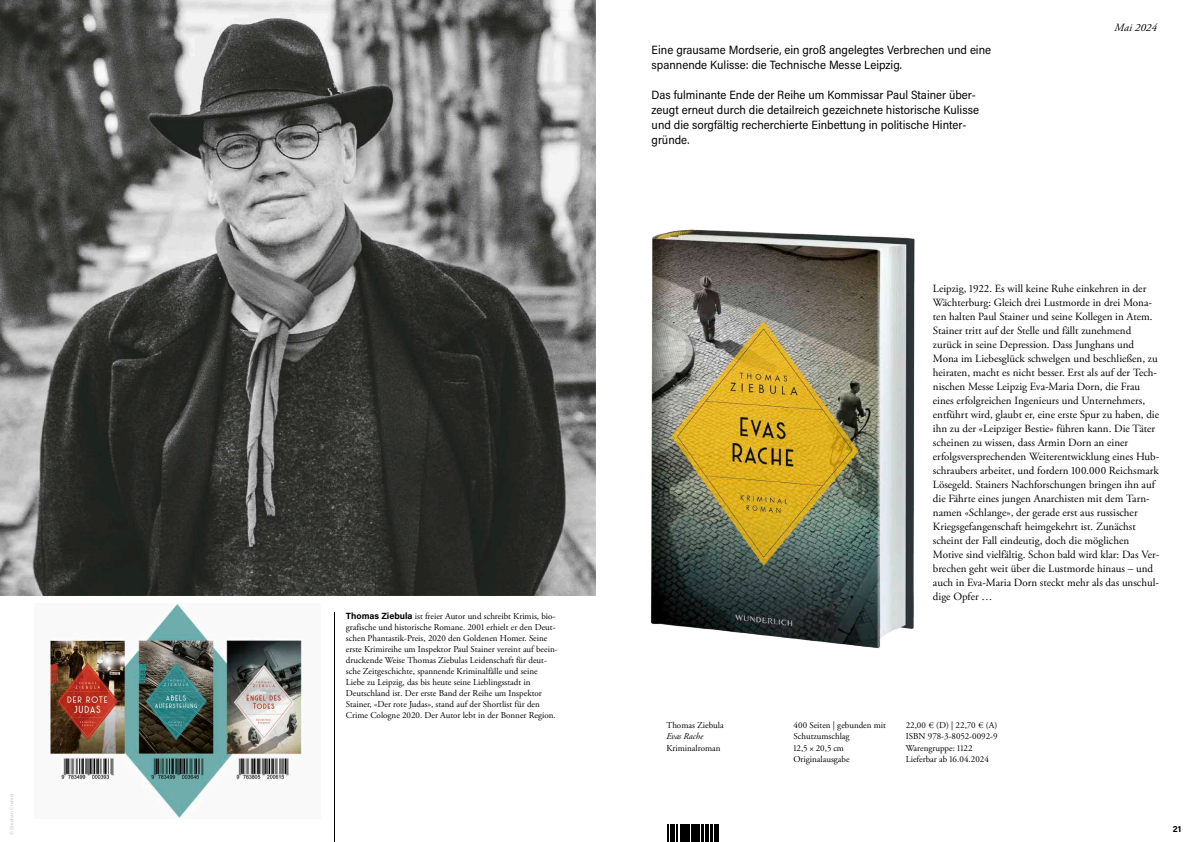
<style>
.page{position:relative;width:1191px;height:842px;background:#fff}
.page>*{position:absolute;margin:0;border:0;box-sizing:border-box;transform-origin:0 0}
.t1{font:12px/15px "Acumin Pro Semi Cond";color:#000}
.t2{font:11px/14px "Adobe Garamond Pro";color:#000}
.t3{font:italic 11px "Adobe Garamond Pro";color:#000}
.t4{font:9px/11px "Adobe Garamond Pro";color:#000}
.t5{font:italic 9px "Adobe Garamond Pro";color:#000}
.t6{font:700 9px "Acumin Pro";color:#000}
.t7{font:5px "Acumin Pro";letter-spacing:.02em;color:#c5c6c6}
.s1{font-family:"Acumin Pro";font-weight:700}
</style>
<div class="page">
<img style="left:0;top:0;width:595px;height:595px">
<hr style="left:334px;top:612px;width:1px;height:230px;background:#000">
<img style="left:49px;top:603px;width:254px;height:215px">
<img style="left:650px;top:229px;width:265px;height:419px">
<svg style="left:667px;top:824px;width:52px;height:1px"></svg>
<svg style="left:667px;top:825px;width:52px;height:17px"></svg>
<p class="t7" style="left:8px;top:835px;width:44px;rotate:-90deg">© Stephan Cremer</p>
<p class="t4" style="left:346px;top:611px;width:213px"><span class="s1">Thomas Ziebula</span> ist freier Autor und schreibt Krimis, bio&shy;grafische und historische Romane. 2001 erhielt er den Deut&shy;schen Phantastik-Preis, 2020 den Goldenen Homer. Seine erste Krimireihe um Inspektor Paul Stainer vereint auf beein&shy;druckende Weise Thomas Ziebulas Leidenschaft für deut&shy;sche Zeitgeschichte, spannende Kriminalfälle und seine Liebe zu Leipzig, das bis heute seine Lieblingsstadt in Deutschland ist. Der erste Band der Reihe um Inspektor Stainer, «Der rote Judas», stand auf der Shortlist für den Crime Cologne 2020. Der Autor lebt in der Bonner Region.</p>
<p class="t1" style="left:651px;top:41px;width:341px">Eine grausame Mordserie, ein groß angelegtes Verbrechen und eine spannende Kulisse: die Technische Messe Leipzig.</p>
<p class="t1" style="left:651px;top:86px;width:329px">Das fulminante Ende der Reihe um Kommissar Paul Stainer über&shy;zeugt erneut durch die detailreich gezeichnete historische Kulisse und die sorgfältig recherchierte Einbettung in politische Hinter&shy;gründe.</p>
<p class="t3" style="left:1114px;top:21px;width:44px">Mai 2024</p>
<p class="t4" style="left:666px;top:719px;width:59px">Thomas Ziebula</p>
<p class="t5" style="left:666px;top:731px;width:38px">Evas Rache</p>
<p class="t4" style="left:666px;top:742px;width:56px">Kriminalroman</p>
<p class="t2" style="left:933px;top:281px;width:228px">Leipzig, 1922. Es will keine Ruhe einkehren in der Wächterburg: Gleich drei Lustmorde in drei Mona&shy;ten halten Paul Stainer und seine Kollegen in Atem.<br>Stainer tritt auf der Stelle und fällt zunehmend zurück in seine Depression. Dass Junghans und Mona im Liebesglück schwelgen und beschließen, zu heiraten, macht es nicht besser. Erst als auf der Tech&shy;nischen Messe Leipzig Eva-Maria Dorn, die Frau eines erfolgreichen Ingenieurs und Unternehmers, entführt wird, glaubt er, eine erste Spur zu haben, die ihn zu der «Leipziger Bestie» führen kann. Die Täter scheinen zu wissen, dass Armin Dorn an einer erfolgsversprechenden Weiterentwicklung eines Hub&shy;schraubers arbeitet, und fordern 100.000 Reichsmark Lösegeld. Stainers Nachforschungen bringen ihn auf die Fährte eines jungen Anarchisten mit dem Tarn&shy;namen «Schlange», der gerade erst aus russischer Kriegsgefangenschaft heimgekehrt ist. Zunächst scheint der Fall eindeutig, doch die möglichen Motive sind vielfältig. Schon bald wird klar: Das Ver&shy;brechen geht weit über die Lustmorde hinaus – und auch in Eva-Maria Dorn steckt mehr als das unschul&shy;dige Opfer …</p>
<p class="t4" style="left:793px;top:719px;width:94px;line-height:11.5px">400 Seiten | gebunden mit<br>Schutzumschlag<br>12,5 × 20,5 cm<br>Originalausgabe</p>
<p class="t4" style="left:905px;top:719px;width:93px;line-height:11.5px">22,00 € (D) | 22,70 € (A)<br>ISBN 978-3-8052-0092-9<br>Warengruppe: 1122<br>Lieferbar ab 16.04.2024</p>
<p class="t6" style="left:1172px;top:822px;width:10px">21</p>
</div>
